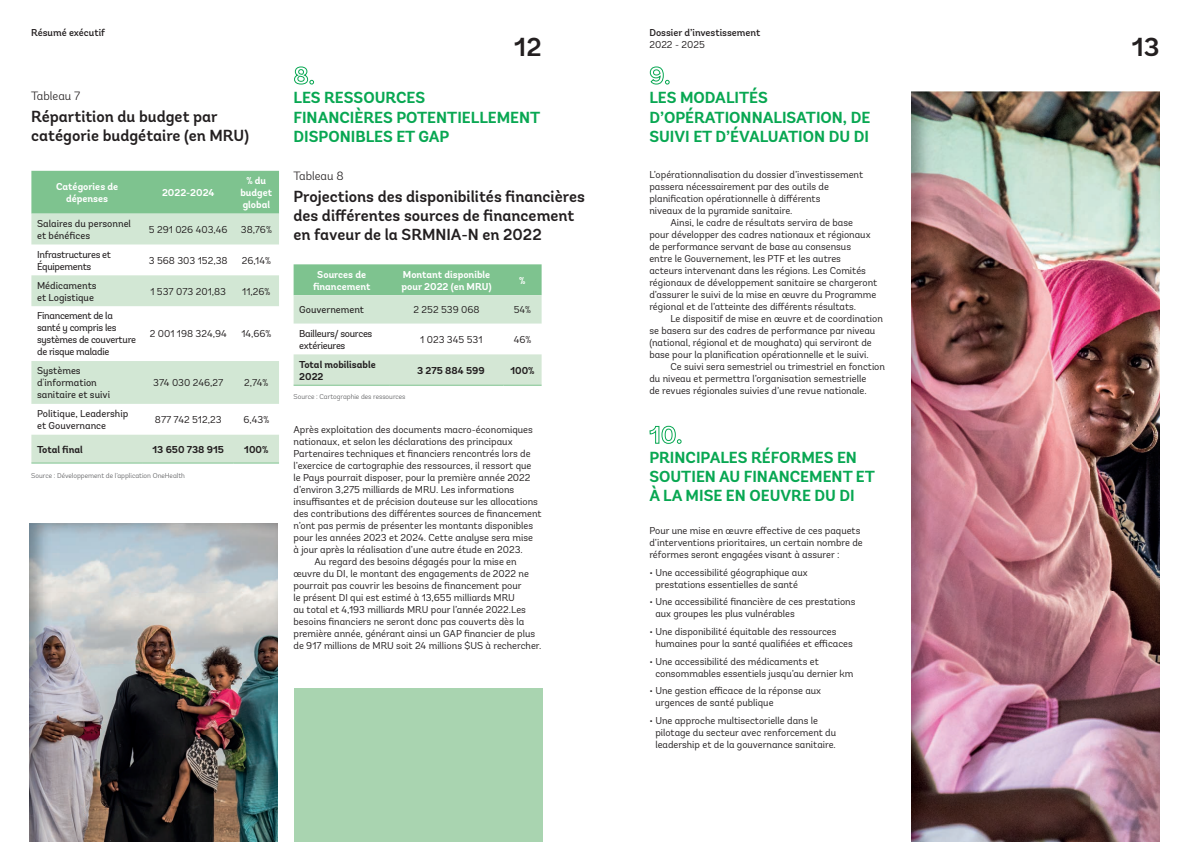
<style>
.page{position:relative;width:1191px;height:842px;background:#fff}
.page>*{position:absolute;margin:0;border:0;box-sizing:border-box;transform-origin:0 0}
.t1{font:600 26px "Andes";color:#231f20}
.t2{font:700 16px/19.2px "Andes";color:#08a752}
.t3{font:600 16px/19.2px "Andes";color:#231f20}
.t4{font:300 12px "Andes";color:#231f20}
.t5{font:10px/12px "Andes";color:#231f20}
.t6{font:10px/12px "Andes";letter-spacing:-.01em;color:#231f20}
.t7{font:10px/12px "Andes";letter-spacing:-.03em;color:#231f20}
.t8{font:700 10px/12px "Andes";color:#fff;text-align:center}
.t9{font:700 10px/12px "Andes";color:#231f20}
.t10{font:500 10px "Andes";color:#231f20}
.t11{font:300 7px "Andes";color:#57585a}
</style>
<div class="page">
<div style="left:31px;top:171px;width:248px;height:43px;background:#7ec38f"></div>
<svg style="left:31px;top:214px;width:248px;height:190px;fill:#d2e7d4"></svg>
<div style="left:31px;top:435px;width:248px;height:28px;background:#d4e7d5"></div>
<hr style="left:31px;top:463px;width:112px;height:1px;background:#80c390">
<hr style="left:143px;top:463px;width:91px;height:1px;background:#80c390">
<hr style="left:234px;top:463px;width:45px;height:1px;background:#80c390">
<svg style="left:294px;top:66px;width:20px;height:19px"></svg>
<svg style="left:649px;top:66px;width:20px;height:19px"></svg>
<svg style="left:649px;top:425px;width:32px;height:19px"></svg>
<svg style="left:293px;top:264px;width:248px;height:60px;background:#a7d5b1"></svg>
<div style="left:293px;top:354px;width:248px;height:31px;background:#d4e7d5"></div>
<hr style="left:293px;top:385px;width:97px;height:1px;background:#7ec38f">
<hr style="left:390px;top:385px;width:113px;height:1px;background:#7ec38f">
<hr style="left:503px;top:385px;width:38px;height:1px;background:#7ec38f">
<img style="left:30px;top:523px;width:248px;height:319px">
<div style="left:295px;top:688px;width:248px;height:154px;background:#a9d4b0"></div>
<img style="left:911px;top:91px;width:248px;height:751px">
<p class="t10" style="left:31px;top:27px;width:75px">Résumé exécutif</p>
<p class="t4" style="left:31px;top:89px;width:51px">Tableau 7</p>
<h2 class="t3" style="left:31px;top:107px;width:220px">Répartition du budget par catégorie budgétaire (en MRU)</h2>
<p class="t8" style="left:56px;top:181px;width:64px">Catégories de dépenses</p>
<p class="t8" style="left:162px;top:187px;width:54px">2022-2024</p>
<p class="t8" style="left:240px;top:175px;width:33px">% du budget global</p>
<p class="t6" style="left:37px;top:217px;width:95px">Salaires du personnel et bénéfices</p>
<p class="t5" style="left:149px;top:223px;width:80px">5 291 026 403,46</p>
<p class="t5" style="left:241px;top:223px;width:33px">38,76%</p>
<p class="t7" style="left:37px;top:248px;width:75px">Infrastructures et<br>Équipements</p>
<p class="t5" style="left:149px;top:254px;width:80px">3 568 303 152,38</p>
<p class="t5" style="left:242px;top:254px;width:31px">26,14%</p>
<p class="t6" style="left:37px;top:279px;width:61px">Médicaments et Logistique</p>
<p class="t5" style="left:150px;top:285px;width:77px">1 537 073 201,83</p>
<p class="t5" style="left:242px;top:285px;width:30px">11,26%</p>
<p class="t7" style="left:37px;top:310px;width:100px">Financement de la santé y compris les systèmes de couverture de risque maladie</p>
<p class="t5" style="left:150px;top:328px;width:79px">2 001 198 324,94</p>
<p class="t5" style="left:241px;top:328px;width:31px">14,66%</p>
<p class="t6" style="left:37px;top:365px;width:74px">Systèmes d'information sanitaire et suivi</p>
<p class="t5" style="left:153px;top:377px;width:72px">374 030 246,27</p>
<p class="t5" style="left:244px;top:377px;width:26px">2,74%</p>
<p class="t6" style="left:37px;top:408px;width:93px">Politique, Leadership et Gouvernance</p>
<p class="t5" style="left:155px;top:414px;width:68px">877 742 512,23</p>
<p class="t5" style="left:243px;top:414px;width:27px">6,43%</p>
<p class="t9" style="left:37px;top:443px;width:47px">Total final</p>
<p class="t9" style="left:153px;top:443px;width:73px">13 650 738 915</p>
<p class="t9" style="left:244px;top:443px;width:26px">100%</p>
<p class="t11" style="left:31px;top:471px;width:155px">Source : Développement de l’application OneHealth</p>
<p class="t10" style="left:649px;top:27px;width:112px">Dossier d’investissement</p>
<p class="t5" style="left:649px;top:39px;width:57px">2022 - 2025</p>
<h1 class="t1" style="left:514px;top:30px;width:29px">12</h1>
<h1 class="t1" style="left:1132px;top:30px;width:29px">13</h1>
<h2 class="t2" style="left:293px;top:89px;width:248px">LES RESSOURCES<br>FINANCIÈRES POTENTIELLEMENT<br>DISPONIBLES ET GAP</h2>
<h2 class="t2" style="left:649px;top:89px;width:222px">LES MODALITÉS<br>D’OPÉRATIONNALISATION, DE<br>SUIVI ET D’ÉVALUATION DU DI</h2>
<p class="t4" style="left:293px;top:168px;width:52px">Tableau 8</p>
<h2 class="t3" style="left:293px;top:187px;width:293px">Projections des disponibilités financières des différentes sources de financement en faveur de la SRMNIA-N en 2022</h2>
<p class="t8" style="left:313px;top:268px;width:59px">Sources de financement</p>
<p class="t8" style="left:401px;top:268px;width:91px;text-align:left">Montant disponible pour 2022 (en MRU)</p>
<p class="t8" style="left:519px;top:274px;width:8px">%</p>
<p class="t6" style="left:299px;top:304px;width:66px">Gouvernement</p>
<p class="t5" style="left:413px;top:304px;width:68px">2 252 539 068</p>
<p class="t5" style="left:514px;top:304px;width:19px">54%</p>
<p class="t7" style="left:299px;top:327px;width:75px">Bailleurs/ sources extérieures</p>
<p class="t5" style="left:420px;top:333px;width:64px">1 023 345 531</p>
<p class="t5" style="left:513px;top:333px;width:19px">46%</p>
<p class="t9" style="left:299px;top:358px;width:78px">Total mobilisable<br>2022</p>
<p class="t9" style="left:417px;top:364px;width:69px">3 275 884 599</p>
<p class="t9" style="left:510px;top:364px;width:26px">100%</p>
<p class="t11" style="left:293px;top:392px;width:113px">Source : Cartographie des ressources</p>
<p class="t5" style="left:293px;top:423px;width:241px">Après exploitation des documents macro-économiques</p>
<p class="t5" style="left:293px;top:435px;width:220px">nationaux, et selon les déclarations des principaux</p>
<p class="t5" style="left:293px;top:447px;width:239px">Partenaires techniques et financiers rencontrés lors de</p>
<p class="t5" style="left:293px;top:459px;width:239px">l’exercice de cartographie des ressources, il ressort que</p>
<p class="t5" style="left:293px;top:471px;width:239px">le Pays pourrait disposer, pour la première année 2022</p>
<p class="t5" style="left:293px;top:483px;width:222px">d’environ 3,275 milliards de MRU. Les informations</p>
<p class="t5" style="left:293px;top:495px;width:246px">insuffisantes et de précision douteuse sur les allocations</p>
<p class="t5" style="left:293px;top:507px;width:250px">des contributions des différentes sources de financement</p>
<p class="t5" style="left:293px;top:519px;width:241px">n’ont pas permis de présenter les montants disponibles</p>
<p class="t5" style="left:293px;top:531px;width:241px">pour les années 2023 et 2024. Cette analyse sera mise</p>
<p class="t5" style="left:293px;top:543px;width:231px">à jour après la réalisation d’une autre étude en 2023.</p>
<p class="t5" style="left:314px;top:555px;width:204px">Au regard des besoins dégagés pour la mise en</p>
<p class="t5" style="left:293px;top:567px;width:237px">œuvre du DI, le montant des engagements de 2022 ne</p>
<p class="t5" style="left:293px;top:579px;width:230px">pourrait pas couvrir les besoins de financement pour</p>
<p class="t5" style="left:293px;top:591px;width:223px">le présent DI qui est estimé à 13,655 milliards MRU</p>
<p class="t5" style="left:293px;top:603px;width:234px">au total et 4,193 milliards MRU pour l’année 2022.Les</p>
<p class="t5" style="left:293px;top:615px;width:232px">besoins financiers ne seront donc pas couverts dès la</p>
<p class="t5" style="left:293px;top:627px;width:243px">première année, générant ainsi un GAP financier de plus</p>
<p class="t5" style="left:293px;top:639px;width:249px">de 917 millions de MRU soit 24 millions $US à rechercher.</p>
<p class="t5" style="left:649px;top:169px;width:215px">L’opérationnalisation du dossier d’investissement passera nécessairement par des outils de planification opérationnelle à différents<br>niveaux de la pyramide sanitaire.</p>
<p class="t5" style="left:649px;top:217px;width:229px;text-indent:21px">Ainsi, le cadre de résultats servira de base<br>pour développer des cadres nationaux et régionaux de performance servant de base au consensus<br>entre le Gouvernement, les PTF et les autres<br>acteurs intervenant dans les régions. Les Comités régionaux de développement sanitaire se chargeront d’assurer le suivi de la mise en œuvre du Programme régional et de l’atteinte des différents résultats.</p>
<p class="t5" style="left:649px;top:313px;width:235px;text-indent:21px">Le dispositif de mise en œuvre et de coordination se basera sur des cadres de performance par niveau (national, régional et de moughata) qui serviront de base pour la planification opérationnelle et le suivi.</p>
<p class="t5" style="left:649px;top:361px;width:237px;text-indent:21px">Ce suivi sera semestriel ou trimestriel en fonction du niveau et permettra l’organisation semestrielle<br>de revues régionales suivies d’une revue nationale.</p>
<h2 class="t2" style="left:649px;top:448px;width:227px">PRINCIPALES RÉFORMES EN<br>SOUTIEN AU FINANCEMENT ET<br>À LA MISE EN OEUVRE DU DI</h2>
<p class="t5" style="left:649px;top:525px;width:215px">Pour une mise en œuvre effective de ces paquets d’interventions prioritaires, un certain nombre de réformes seront engagées visant à assurer :</p>
<p class="t5" style="left:649px;top:566px;width:160px;text-align:center">• Une accessibilité géographique aux prestations essentielles de santé</p>
<p class="t5" style="left:655px;top:596px;width:202px;text-indent:-6px">• Une accessibilité financière de ces prestations aux groupes les plus vulnérables</p>
<p class="t5" style="left:655px;top:626px;width:199px;text-indent:-6px">• Une disponibilité équitable des ressources humaines pour la santé qualifiées et efficaces</p>
<p class="t5" style="left:655px;top:655px;width:200px;text-indent:-6px">• Une accessibilité des médicaments et consommables essentiels jusqu’au dernier km</p>
<p class="t5" style="left:655px;top:685px;width:167px;text-indent:-6px">• Une gestion efficace de la réponse aux urgences de santé publique</p>
<p class="t5" style="left:655px;top:715px;width:182px;text-indent:-6px">• Une approche multisectorielle dans le pilotage du secteur avec renforcement du leadership et de la gouvernance sanitaire.</p>
</div>
